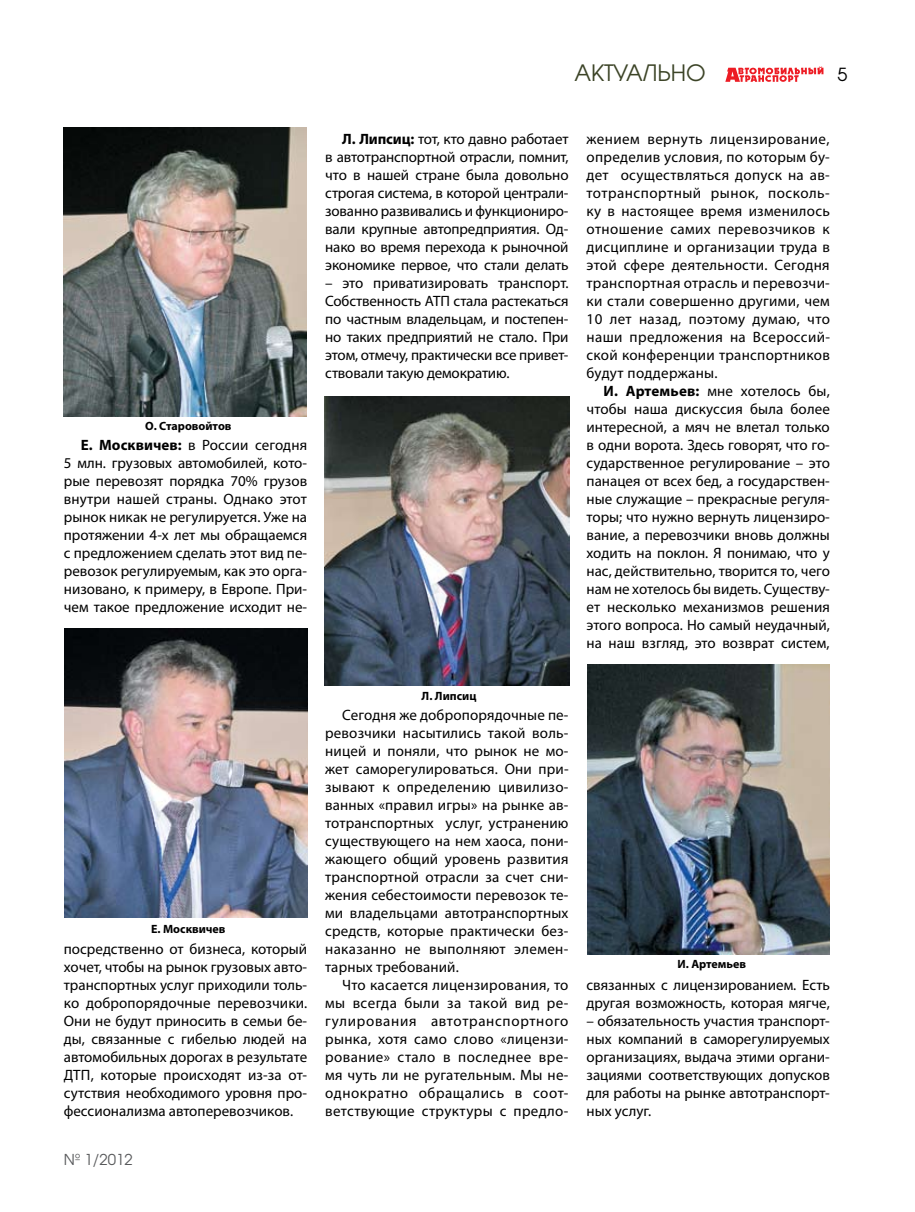
<style>
.page{position:relative;width:915px;height:1212px;background:#fff}
.page>*{position:absolute;margin:0;border:0;box-sizing:border-box;transform-origin:0 0}
.t1{font:22.5px "AG Avalanche C";color:#3c4427}
.t2{font:18px "AG Avalanche C";color:#000}
.t3{font:15px/18px "Myriad Pro";color:#000;text-align:justify}
.t4{font:15px "AG Avalanche C";color:#58595b}
.t5{font:700 12px "Myriad Pro";color:#000}
.s1{font-weight:700}
</style>
<div class="page">
<svg style="left:725px;top:66px;width:98px;height:16px"></svg>
<img style="left:64px;top:128px;width:242px;height:289px">
<img style="left:65px;top:628px;width:242px;height:289px">
<img style="left:324px;top:396px;width:245px;height:290px">
<img style="left:587px;top:665px;width:242px;height:289px">
<h1 class="t1" style="left:574px;top:59px;width:133px">АКТУАЛЬНО</h1>
<p class="t2" style="left:837px;top:63px;width:11px">5</p>
<p class="t5" style="left:145px;top:418px;width:88px">О. Старовойтов</p>
<p class="t3" style="left:64px;top:436px;width:245px;text-indent:17px"><span class="s1">Е. Москвичев:</span> в России сегодня 5 млн. грузовых автомобилей, кото&shy;рые перевозят порядка 70% грузов внутри нашей страны. Однако этот рынок никак не регулируется. Уже на протяжении 4-х лет мы обращаемся с предложением сделать этот вид пе&shy;ревозок регулируемым, как это орга&shy;низовано, к примеру, в Европе. При&shy;чем такое предложение исходит не-</p>
<p class="t5" style="left:151px;top:921px;width:76px">Е. Москвичев</p>
<p class="t3" style="left:64px;top:940px;width:245px">посредственно от бизнеса, который хочет, чтобы на рынок грузовых авто&shy;транспортных услуг приходили толь&shy;ко добропорядочные перевозчики.<br>Они не будут приносить в семьи бе&shy;ды, связанные с гибелью людей на автомобильных дорогах в результате ДТП, которые происходят из-за от&shy;сутствия необходимого уровня про&shy;фессионализма автоперевозчиков.</p>
<p class="t4" style="left:64px;top:1150px;width:70px">№ 1/2012</p>
<p class="t3" style="left:325px;top:130px;width:245px;text-indent:17px"><span class="s1">Л. Липсиц:</span> тот, кто давно работает в автотранспортной отрасли, помнит, что в нашей стране была довольно строгая система, в которой централи&shy;зованно развивались и функциониро&shy;вали крупные автопредприятия. Од&shy;нако во время перехода к рыночной экономике первое, что стали делать</p>
<p class="t3" style="left:325px;top:274px;width:245px">– это приватизировать транспорт.<br>Собственность АТП стала растекаться по частным владельцам, и постепен&shy;но таких предприятий не стало. При этом, отмечу, практически все привет&shy;ствовали такую демократию.</p>
<p class="t5" style="left:421px;top:688px;width:56px">Л. Липсиц</p>
<p class="t3" style="left:325px;top:706px;width:245px;text-indent:17px">Сегодня же добропорядочные пе&shy;ревозчики насытились такой воль&shy;ницей и поняли, что рынок не мо&shy;жет саморегулироваться. Они при&shy;зывают к определению цивилизо&shy;ванных «правил игры» на рынке ав&shy;тотранспортных услуг, устранению существующего на нем хаоса, пони&shy;жающего общий уровень развития транспортной отрасли за счет сни&shy;жения себестоимости перевозок те&shy;ми владельцами автотранспортных средств, которые практически без&shy;наказанно не выполняют элемен&shy;тарных требований.</p>
<p class="t3" style="left:325px;top:976px;width:245px;text-indent:17px">Что касается лицензирования, то мы всегда были за такой вид ре&shy;гулирования автотранспортного рынка, хотя само слово «лицензи&shy;рование» стало в последнее вре&shy;мя чуть ли не ругательным. Мы не&shy;однократно обращались в соот&shy;ветствующие структуры с предло-</p>
<p class="t3" style="left:586px;top:130px;width:245px">жением вернуть лицензирование, определив условия, по которым бу&shy;дет осуществляться допуск на ав&shy;тотранспортный рынок, посколь&shy;ку в настоящее время изменилось отношение самих перевозчиков к дисциплине и организации труда в этой сфере деятельности. Сегодня транспортная отрасль и перевозчи&shy;ки стали совершенно другими, чем 10 лет назад, поэтому думаю, что наши предложения на Всероссий&shy;ской конференции транспортников будут поддержаны.</p>
<p class="t3" style="left:586px;top:382px;width:245px;text-indent:17px"><span class="s1">И. Артемьев:</span> мне хотелось бы, чтобы наша дискуссия была более интересной, а мяч не влетал только в одни ворота. Здесь говорят, что го&shy;сударственное регулирование – это панацея от всех бед, а государствен&shy;ные служащие – прекрасные регуля&shy;торы; что нужно вернуть лицензиро&shy;вание, а перевозчики вновь должны ходить на поклон. Я понимаю, что у нас, действительно, творится то, чего нам не хотелось бы видеть. Существу&shy;ет несколько механизмов решения этого вопроса. Но самый неудачный, на наш взгляд, это возврат систем,</p>
<p class="t5" style="left:677px;top:956px;width:70px">И. Артемьев</p>
<p class="t3" style="left:586px;top:976px;width:245px">связанных с лицензированием. Есть другая возможность, которая мягче,</p>
<p class="t3" style="left:586px;top:1012px;width:245px">– обязательность участия транспорт&shy;ных компаний в саморегулируемых организациях, выдача этими органи&shy;зациями соответствующих допусков для работы на рынке автотранспорт&shy;ных услуг.</p>
</div>
